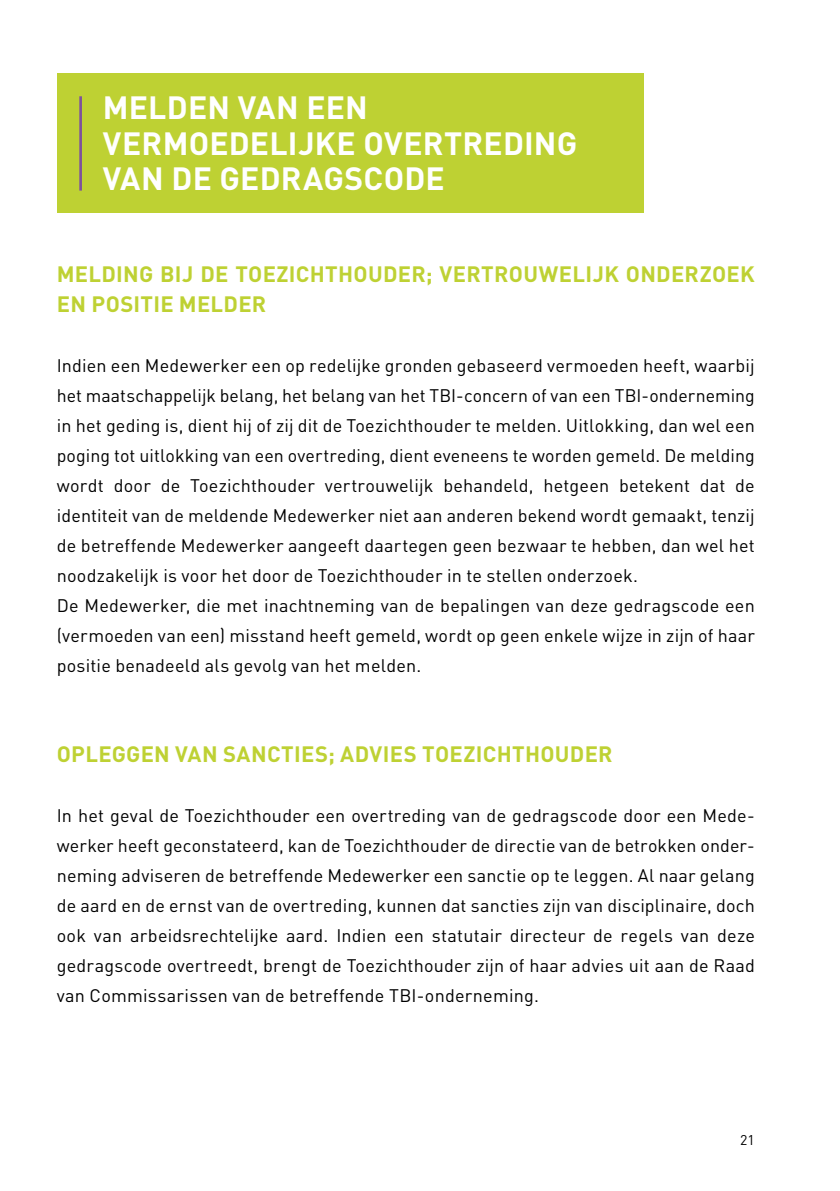
<style>
.page{position:relative;width:840px;height:1191px;background:#fff}
.page>*{position:absolute;margin:0;border:0;box-sizing:border-box;transform-origin:0 0}
.t1{font:700 31.8px/35.6px "DIN Pro";letter-spacing:.005em;color:#fff}
.t2{font:700 22px/30px "DIN Pro";letter-spacing:.015em;color:#bed133}
.t3{font:18px/30px "DIN Pro";letter-spacing:.01em;color:#000}
.t4{font:14px "DIN Pro";color:#000}
</style>
<div class="page">
<div style="left:57px;top:74px;width:586px;height:139px;background:#bed133"></div>
<hr style="left:79px;top:96px;width:3px;height:95px;background:#7e519c">
<h1 class="t1" style="left:103px;top:89px;width:475px">MELDEN VAN EEN<br>VERMOEDELIJKE OVERTREDING<br>VAN DE GEDRAGSCODE</h1>
<p class="t2" style="left:57px;top:258px;width:699px">MELDING BIJ DE TOEZICHTHOUDER; VERTROUWELIJK ONDERZOEK<br>EN POSITIE MELDER</p>
<p class="t3" style="left:57px;top:350px;width:699px">Indien een Medewerker een op redelijke gronden gebaseerd vermoeden heeft, waarbij het maatschappelijk belang, het belang van het TBI-concern of van een TBI-onderneming in het geding is, dient hij of zij dit de Toezichthouder te melden. Uitlokking, dan wel een poging tot uitlokking van een overtreding, dient eveneens te worden gemeld. De melding wordt door de Toezichthouder vertrouwelijk behandeld, hetgeen betekent dat de identiteit van de meldende Medewerker niet aan anderen bekend wordt gemaakt, tenzij de betreffende Medewerker aangeeft daartegen geen bezwaar te hebben, dan wel het noodzakelijk is voor het door de Toezichthouder in te stellen onderzoek.<br>De Medewerker, die met inachtneming van de bepalingen van deze gedragscode een (vermoeden van een) misstand heeft gemeld, wordt op geen enkele wijze in zijn of haar positie benadeeld als gevolg van het melden.</p>
<p class="t2" style="left:57px;top:738px;width:557px">OPLEGGEN VAN SANCTIES; ADVIES TOEZICHTHOUDER</p>
<p class="t3" style="left:57px;top:800px;width:699px">In het geval de Toezichthouder een overtreding van de gedragscode door een Mede&shy;werker heeft geconstateerd, kan de Toezichthouder de directie van de betrokken onder&shy;neming adviseren de betreffende Medewerker een sanctie op te leggen. Al naar gelang de aard en de ernst van de overtreding, kunnen dat sancties zijn van disciplinaire, doch ook van arbeidsrechtelijke aard. Indien een statutair directeur de regels van deze gedragscode overtreedt, brengt de Toezichthouder zijn of haar advies uit aan de Raad van Commissarissen van de betreffende TBI-onderneming.</p>
<p class="t4" style="left:739px;top:1130px;width:16px">21</p>
</div>
